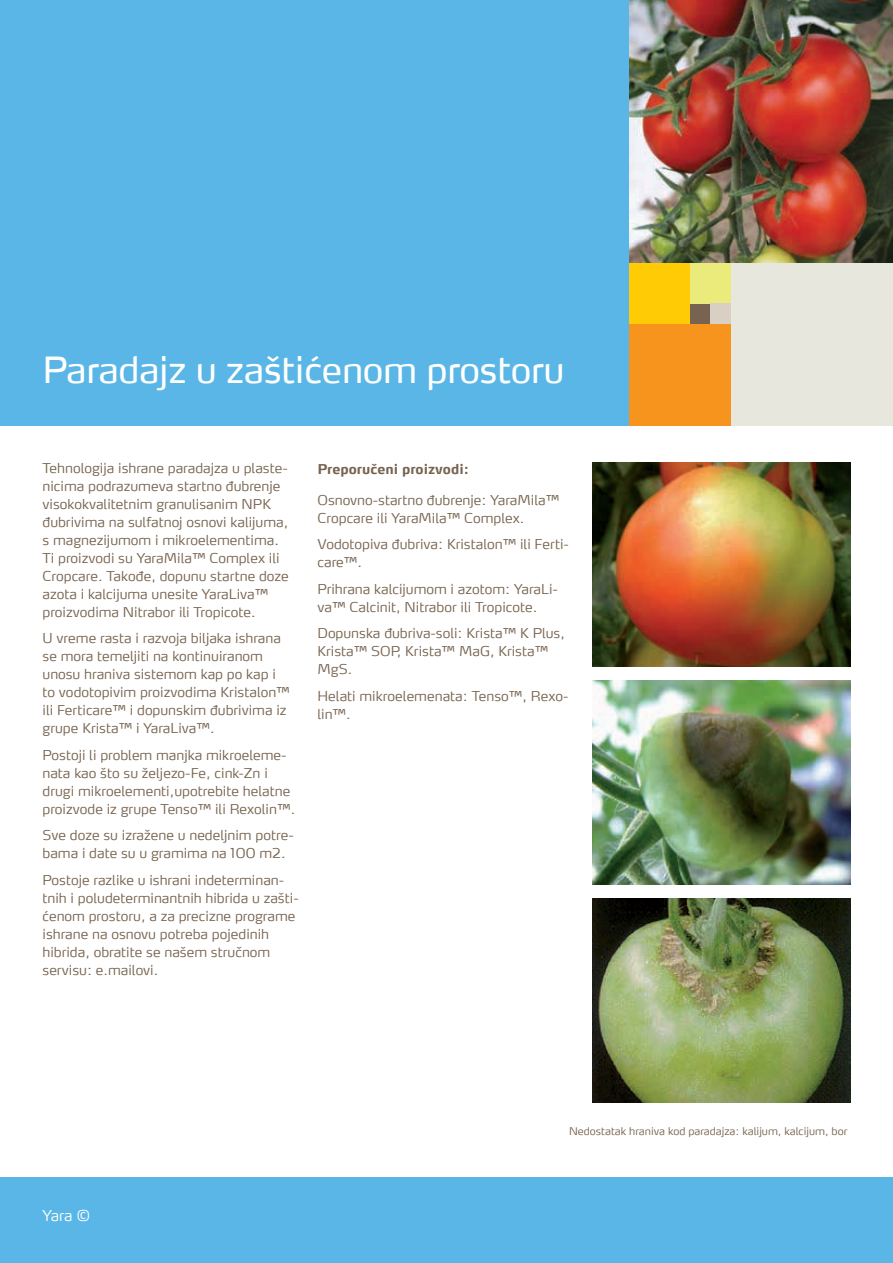
<style>
.page{position:relative;width:893px;height:1263px;background:#fff}
.page>*{position:absolute;margin:0;border:0;box-sizing:border-box;transform-origin:0 0}
.t1{font:36px "Max CELF";letter-spacing:-.01em;color:#fff}
.t2{font:300 15px "Max CELF";color:#fff}
.t3{font:300 13.5px/18px "Max CELF";color:#77634f}
.t4{font:700 13.5px "Max CELF";color:#77634f}
.t5{font:300 10.5px "Max CELF";color:#77634f}
</style>
<div class="page">
<img style="left:592px;top:462px;width:258px;height:204px">
<img style="left:592px;top:680px;width:258px;height:204px">
<img style="left:592px;top:898px;width:258px;height:204px">
<div style="left:0;top:0;width:640px;height:425px;background:#59b6e7"></div>
<img style="left:630px;top:0;width:263px;height:263px">
<div style="left:731px;top:263px;width:162px;height:162px;background:#e8e7de"></div>
<div style="left:690px;top:304px;width:21px;height:20px;background:#77634f"></div>
<div style="left:690px;top:263px;width:41px;height:41px;background:#ebeb7c"></div>
<div style="left:630px;top:263px;width:60px;height:61px;background:#ffcb04"></div>
<div style="left:630px;top:324px;width:101px;height:101px;background:#f7941d"></div>
<div style="left:711px;top:304px;width:20px;height:20px;background:#d9cfc3"></div>
<div style="left:0;top:1178px;width:893px;height:85px;background:#59b6e7"></div>
<h1 class="t1" style="left:43px;top:347px;width:524px">Paradajz u zaštićenom prostoru</h1>
<p class="t3" style="left:43px;top:459px;width:248px">Tehnologija ishrane paradajza u plaste&shy;nicima podrazumeva startno đubrenje visokokvalitetnim granulisanim NPK đubrivima na sulfatnoj osnovi kalijuma, s magnezijumom i mikroelementima.<br>Ti proizvodi su YaraMila™ Complex ili Cropcare. Takođe, dopunu startne doze azota i kalcijuma unesite YaraLiva™ proizvodima Nitrabor ili Tropicote.</p>
<p class="t3" style="left:43px;top:629px;width:249px">U vreme rasta i razvoja biljaka ishrana se mora temeljiti na kontinuiranom unosu hraniva sistemom kap po kap i to vodotopivim proizvodima Kristalon™ ili Ferticare™ i dopunskim đubrivima iz grupe Krista™ i YaraLiva™.</p>
<p class="t3" style="left:43px;top:746px;width:254px">Postoji li problem manjka mikroeleme&shy;nata kao što su željezo-Fe, cink-Zn i drugi mikroelementi,upotrebite helatne proizvode iz grupe Tenso™ ili Rexolin™.</p>
<p class="t3" style="left:43px;top:826px;width:253px">Sve doze su izražene u nedeljnim potre&shy;bama i date su u gramima na 100 m2.</p>
<p class="t3" style="left:43px;top:871px;width:258px">Postoje razlike u ishrani indeterminan&shy;tnih i poludeterminantnih hibrida u zašti&shy;ćenom prostoru, a za precizne programe ishrane na osnovu potreba pojedinih hibrida, obratite se našem stručnom servisu: e.mailovi.</p>
<p class="t4" style="left:317px;top:461px;width:153px">Preporučeni proizvodi:</p>
<p class="t3" style="left:317px;top:490px;width:243px">Osnovno-startno đubrenje: YaraMila™<br>Cropcare ili YaraMila™ Complex.</p>
<p class="t3" style="left:317px;top:535px;width:253px">Vodotopiva đubriva: Kristalon™ ili Ferti&shy;care™.</p>
<p class="t3" style="left:317px;top:579px;width:242px">Prihrana kalcijumom i azotom: YaraLi&shy;va™ Calcinit, Nitrabor ili Tropicote.</p>
<p class="t3" style="left:317px;top:624px;width:249px">Dopunska đubriva-soli: Krista™ K Plus,<br>Krista™ SOP, Krista™ MaG, Krista™<br>MgS.</p>
<p class="t3" style="left:317px;top:686px;width:252px">Helati mikroelemenata: Tenso™, Rexo&shy;lin™.</p>
<p class="t2" style="left:43px;top:1207px;width:49px">Yara ©</p>
<p class="t5" style="left:569px;top:1125px;width:280px">Nedostatak hraniva kod paradajza: kalijum, kalcijum, bor</p>
</div>
